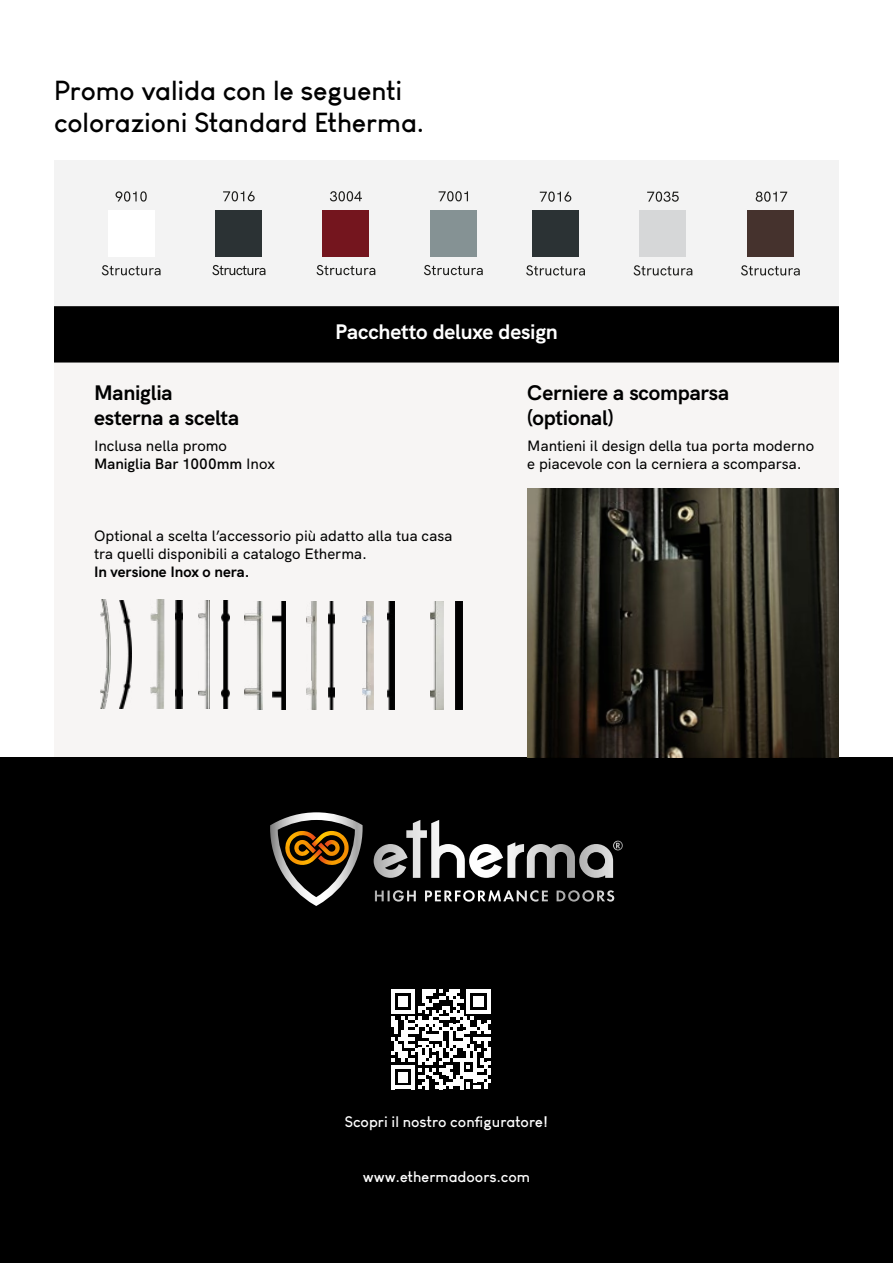
<style>
.page{position:relative;width:893px;height:1263px;background:#fff}
.page>*{position:absolute;margin:0;border:0;box-sizing:border-box;transform-origin:0 0}
.t1{font:700 27px/32.4px "Louis George Cafe";letter-spacing:-.005em;color:#000}
.t2{font:700 21px/25.2px "HK Grotesk";letter-spacing:-.01em;color:#000}
.t3{font:700 21px "HK Grotesk";letter-spacing:-.01em;color:#fff}
.t4{font:500 15px/18px "HK Grotesk";color:#000}
.t5{font:700 15px "Louis George Cafe";color:#fff}
.t6{font:700 15px "HK Grotesk";color:#000}
.s1{font-weight:600}
</style>
<div class="page">
<div style="left:54px;top:333px;width:785px;height:425px;background:#f7f5f4"></div>
<div style="left:54px;top:161px;width:785px;height:145px;background:#f3f3f3"></div>
<div style="left:55px;top:307px;width:783px;height:55px;background:#000"></div>
<div style="left:54px;top:306px;width:785px;height:56px;border:2px solid #000"></div>
<div style="left:0;top:758px;width:893px;height:505px;background:#000"></div>
<svg style="left:270px;top:812px;width:93px;height:94px"></svg>
<img style="left:374px;top:890px;width:241px;height:12px">
<svg style="left:393px;top:890px;width:221px;height:12px"></svg>
<svg style="left:374px;top:820px;width:249px;height:58px"></svg>
<img style="left:527px;top:489px;width:312px;height:269px">
<img style="left:100px;top:599px;width:11px;height:109px">
<img style="left:151px;top:599px;width:13px;height:109px">
<img style="left:199px;top:600px;width:11px;height:108px">
<img style="left:244px;top:601px;width:18px;height:108px">
<img style="left:306px;top:601px;width:10px;height:108px">
<img style="left:362px;top:601px;width:12px;height:108px">
<img style="left:430px;top:601px;width:13px;height:108px">
<img style="left:119px;top:600px;width:13px;height:108px">
<img style="left:176px;top:600px;width:6px;height:108px">
<img style="left:222px;top:600px;width:8px;height:108px">
<img style="left:273px;top:601px;width:13px;height:108px">
<img style="left:328px;top:602px;width:6px;height:107px">
<img style="left:387px;top:601px;width:8px;height:108px">
<img style="left:455px;top:601px;width:7px;height:108px">
<svg style="left:330px;top:191px;width:32px;height:10px"></svg>
<div style="left:322px;top:210px;width:47px;height:47px;background:#74151e"></div>
<svg style="left:316px;top:265px;width:59px;height:10px"></svg>
<svg style="left:439px;top:191px;width:29px;height:10px"></svg>
<div style="left:430px;top:210px;width:47px;height:47px;background:#859294"></div>
<svg style="left:424px;top:265px;width:59px;height:10px"></svg>
<svg style="left:540px;top:191px;width:31px;height:11px"></svg>
<div style="left:532px;top:210px;width:47px;height:47px;background:#2b3234"></div>
<svg style="left:526px;top:265px;width:59px;height:10px"></svg>
<svg style="left:756px;top:191px;width:31px;height:11px"></svg>
<div style="left:747px;top:210px;width:47px;height:47px;background:#45322d"></div>
<svg style="left:741px;top:265px;width:59px;height:10px"></svg>
<svg style="left:647px;top:191px;width:32px;height:11px"></svg>
<div style="left:639px;top:210px;width:47px;height:47px;background:#d6d7d8"></div>
<svg style="left:633px;top:265px;width:59px;height:10px"></svg>
<svg style="left:223px;top:191px;width:32px;height:10px"></svg>
<div style="left:215px;top:210px;width:47px;height:47px;background:#2b3234"></div>
<svg style="left:212px;top:265px;width:53px;height:10px"></svg>
<svg style="left:116px;top:191px;width:31px;height:11px"></svg>
<svg style="left:102px;top:265px;width:59px;height:10px"></svg>
<div style="left:108px;top:210px;width:47px;height:47px;background:#fff"></div>
<svg style="left:391px;top:989px;width:100px;height:100px"></svg>
<h1 class="t1" style="left:54px;top:74px;width:371px">Promo valida con le seguenti colorazioni Standard Etherma.</h1>
<h2 class="t2" style="left:94px;top:378px;width:147px">Maniglia esterna a scelta</h2>
<h2 class="t3" style="left:335px;top:316px;width:224px">Pacchetto deluxe design</h2>
<h2 class="t2" style="left:527px;top:378px;width:204px">Cerniere a scomparsa (optional)</h2>
<p class="t4" style="left:94px;top:436px;width:182px">Inclusa nella promo<br><span class="s1">Maniglia Bar 1000mm</span> Inox</p>
<p class="t4" style="left:527px;top:436px;width:288px">Mantieni il design della tua porta moderno e piacevole con la cerniera a scomparsa.</p>
<p class="t4" style="left:94px;top:526px;width:360px">Optional a scelta l’accessorio più adatto alla tua casa tra quelli disponibili a catalogo Etherma.</p>
<p class="t6" style="left:94px;top:560px;width:157px">In versione Inox o nera.</p>
<p class="t5" style="left:345px;top:1112px;width:205px">Scopri il nostro configuratore!</p>
<p class="t5" style="left:363px;top:1167px;width:169px">www.ethermadoors.com</p>
</div>
